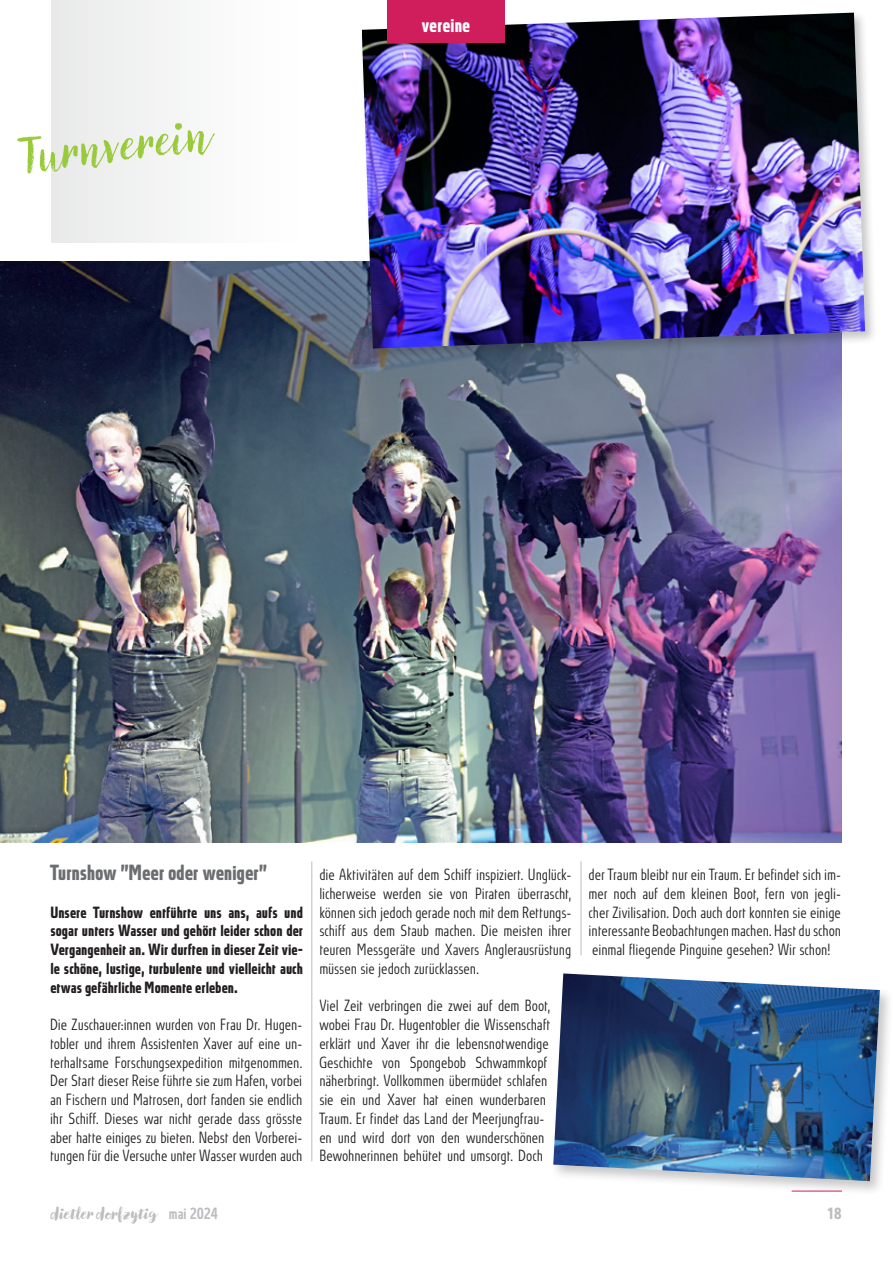
<style>
.page{position:relative;width:893px;height:1263px;background:#fff}
.page>*{position:absolute;margin:0;border:0;box-sizing:border-box;transform-origin:0 0}
.t1{font:48px "Canvas Script";color:#99ca3b}
.t2{font:700 20.25px "Absolut Standard Cond";letter-spacing:.02em;color:#6c6d70}
.t3{font:700 18.75px "Absolut Standard Cond";letter-spacing:.03em;color:#fff}
.t4{font:800 16.5px "Canvas Script";letter-spacing:-.005em;color:#bcbdc0}
.t5{font:300 15px/18.8px "Absolut Standard Cond";color:#231f20;text-align:justify}
.t6{font:700 15px/18.8px "Absolut Standard Cond";letter-spacing:.03em;color:#231f20;text-align:justify}
.t7{font:700 15px "Absolut Standard Cond";color:#bcbdc0}
.s1{font-family:"Absolut Standard Cond";font-weight:500;font-size:15px}
</style>
<div class="page">
<hr style="left:581px;top:861px;width:1px;height:94px;background:#bcbdc0">
<hr style="left:311px;top:861px;width:1px;height:300px;background:#bcbdc0">
<div style="left:51px;top:0;width:252px;height:242px;background:#f5f5f6"></div>
<img style="left:0;top:261px;width:842px;height:582px">
<div style="left:551px;top:970px;width:342px;height:226px;background:#231f20;opacity:.25"></div>
<img style="left:553px;top:973px;width:327px;height:208px">
<div style="left:359px;top:10px;width:519px;height:352px;background:#231f20;opacity:.25"></div>
<img style="left:362px;top:13px;width:503px;height:335px">
<div style="left:388px;top:0;width:117px;height:43px;background:#d01d5c"></div>
<p class="t1" style="left:16px;top:127px;width:194px;rotate:-7deg">Turnverein</p>
<p class="t3" style="left:422px;top:13px;width:50px">vereine</p>
<p class="t2" style="left:51px;top:860px;width:218px">Turnshow "Meer oder weniger"</p>
<p class="t6" style="left:51px;top:903px;width:254px">Unsere Turnshow entführte uns ans, aufs und sogar unters Wasser und gehört leider schon der Vergangenheit an. Wir durften in dieser Zeit vie&shy;le schöne, lustige, turbulente und vielleicht auch etwas gefährliche Momente erleben.</p>
<p class="t5" style="left:51px;top:1015px;width:254px">Die Zuschauer:innen wurden von Frau Dr. Hugen&shy;tobler und ihrem Assistenten Xaver auf eine un&shy;terhaltsame Forschungsexpedition mitgenommen.<br>Der Start dieser Reise führte sie zum Hafen, vorbei an Fischern und Matrosen, dort fanden sie endlich ihr Schiff. Dieses war nicht gerade dass grösste aber hatte einiges zu bieten. Nebst den Vorberei&shy;tungen für die Versuche unter Wasser wurden auch</p>
<p class="t5" style="left:320px;top:865px;width:254px">die Aktivitäten auf dem Schiff inspiziert. Unglück&shy;licherweise werden sie von Piraten überrascht, können sich jedoch gerade noch mit dem Rettungs&shy;schiff aus dem Staub machen. Die meisten ihrer teuren Messgeräte und Xavers Anglerausrüstung müssen sie jedoch zurücklassen.</p>
<p class="t5" style="left:320px;top:996px;width:232px;text-align:left">Viel Zeit verbringen die zwei auf dem Boot, wobei Frau Dr. Hugentobler die Wissenschaft erklärt und Xaver ihr die lebensnotwendige Geschichte von Spongebob Schwammkopf näherbringt. Vollkommen übermüdet schlafen sie ein und Xaver hat einen wunderbaren Traum. Er findet das Land der Meerjungfrau&shy;en und wird dort von den wunderschönen Bewohnerinnen behütet und umsorgt. Doch</p>
<p class="t5" style="left:590px;top:865px;width:254px">der Traum bleibt nur ein Traum. Er befindet sich im&shy;mer noch auf dem kleinen Boot, fern von jegli&shy;cher Zivilisation. Doch auch dort konnten sie einige interessante Beobachtungen machen. Hast du schon einmal fliegende Pinguine gesehen? Wir schon!</p>
<p class="t4" style="left:51px;top:1203px;width:169px">dietler dorfzytig <span class="s1">mai 2024</span></p>
<p class="t7" style="left:828px;top:1204px;width:16px">18</p>
</div>
